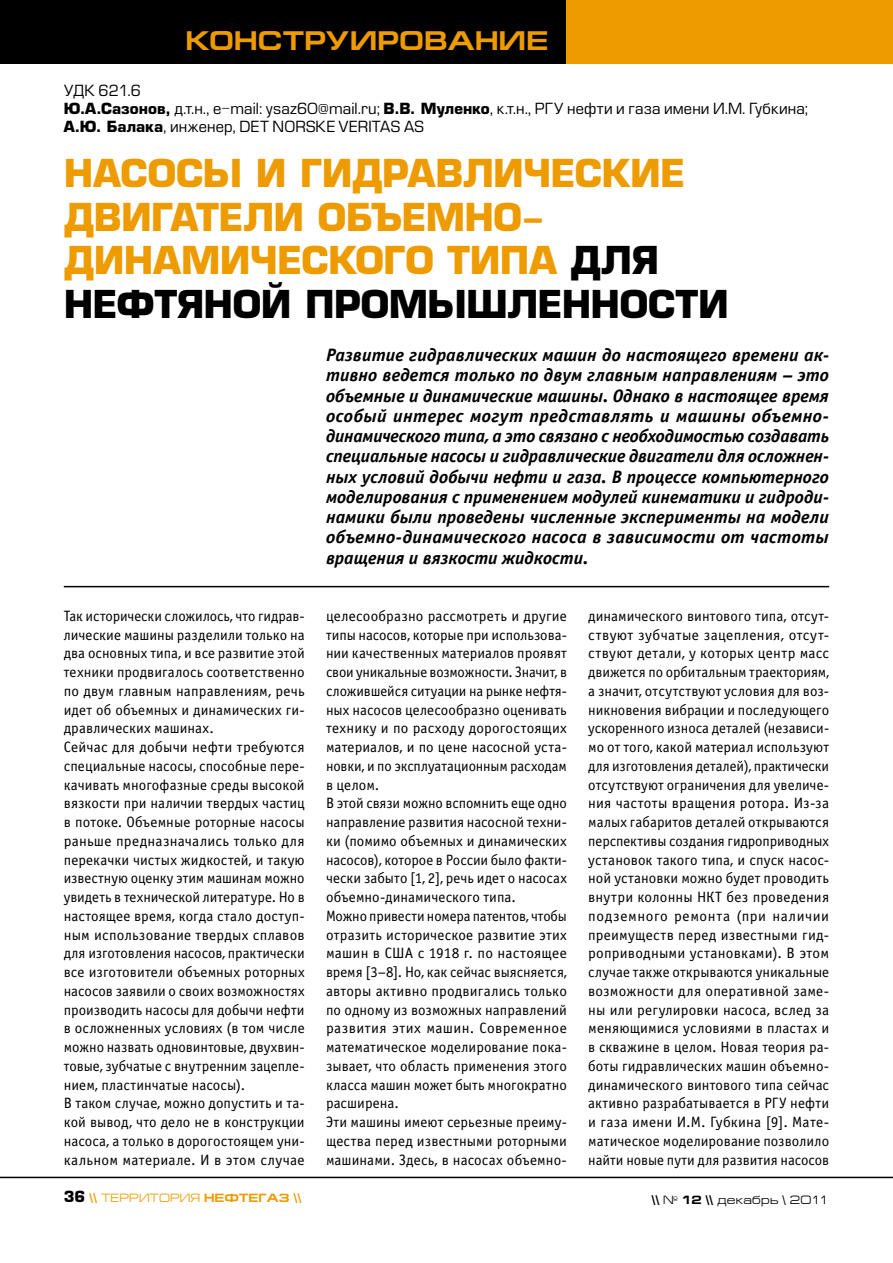
<style>
.page{position:relative;width:893px;height:1263px;background:#fff}
.page>*{position:absolute;margin:0;border:0;box-sizing:border-box;transform-origin:0 0}
.t1{font:700 37.5px/43.5px "Europe";letter-spacing:-.015em;color:#ee9b00}
.t2{font:700 27px "Europe Ext";letter-spacing:.005em;color:#ee9b00}
.t3{font:italic 700 18px/20.2px "Officina Sans C";color:#000;text-align:justify}
.t4{font:15px/18.8px "Officina Sans C";letter-spacing:.005em;color:#000}
.t5{font:500 15px/18px "Europe";letter-spacing:.01em;color:#000}
.t6{font:700 12px "Europe Ext";color:#ee9b00}
.t7{font:12px "Europe Ext";letter-spacing:.015em;color:#000}
.s1{font-weight:700}
.s2{color:#000}
.s3{font-family:"Europe";font-size:15px;color:#000}
.s4{font-weight:400}
</style>
<div class="page">
<div style="left:0;top:0;width:893px;height:64px;background:#ee9b00"></div>
<div style="left:0;top:0;width:566px;height:64px;background:#000"></div>
<hr style="left:0;top:1177px;width:893px;height:1px;background:#000">
<hr style="left:64px;top:586px;width:765px;height:1px;background:#000">
<h2 class="t2" style="left:186px;top:26px;width:361px">Конструирование</h2>
<p class="t5" style="left:64px;top:83px;width:746px">УДК 621.6<br><span class="s1">Ю.А.Сазонов,</span> д.т.н., e-mail: ysaz60@mail.ru; <span class="s1">В.В. Муленко</span>, к.т.н., РГУ нефти и газа имени И.М. Губкина;<br><span class="s1">А.Ю. Балака</span>, инженер, DET NORSKE VERITAS AS</p>
<h1 class="t1" style="left:64px;top:152px;width:667px">Насосы и гидравлические двигатели объемно&shy;динамического типа <span class="s2">для нефтяной промышленности</span></h1>
<p class="t3" style="left:326px;top:345px;width:505px">Развитие гидравлических машин до настоящего времени ак&shy;тивно ведется только по двум главным направлениям – это объемные и динамические машины. Однако в настоящее время особый интерес могут представлять и машины объемно&shy;динамического типа, а это связано с необходимостью создавать специальные насосы и гидравлические двигатели для осложнен&shy;ных условий добычи нефти и газа. В процессе компьютерного моделирования с применением модулей кинематики и гидроди&shy;намики были проведены численные эксперименты на модели объемно-динамического насоса в зависимости от частоты вращения и вязкости жидкости.</p>
<p class="t4" style="left:64px;top:607px;width:243px">Так исторически сложилось, что гидрав&shy;лические машины разделили только на два основных типа, и все развитие этой техники продвигалось соответственно по двум главным направлениям, речь идет об объемных и динамических ги&shy;дравлических машинах.<br>Сейчас для добычи нефти требуются специальные насосы, способные пере&shy;качивать многофазные среды высокой вязкости при наличии твердых частиц в потоке. Объемные роторные насосы раньше предназначались только для перекачки чистых жидкостей, и такую известную оценку этим машинам можно увидеть в технической литературе. Но в настоящее время, когда стало доступ&shy;ным использование твердых сплавов для изготовления насосов, практически все изготовители объемных роторных насосов заявили о своих возможностях производить насосы для добычи нефти в осложненных условиях (в том числе можно назвать одновинтовые, двухвин&shy;товые, зубчатые с внутренним зацепле&shy;нием, пластинчатые насосы).<br>В таком случае, можно допустить и та&shy;кой вывод, что дело не в конструкции насоса, а только в дорогостоящем уни&shy;кальном материале. И в этом случае</p>
<p class="t4" style="left:326px;top:607px;width:242px">целесообразно рассмотреть и другие типы насосов, которые при использова&shy;нии качественных материалов проявят свои уникальные возможности. Значит, в сложившейся ситуации на рынке нефтя&shy;ных насосов целесообразно оценивать технику и по расходу дорогостоящих материалов, и по цене насосной уста&shy;новки, и по эксплуатационным расходам в целом.<br>В этой связи можно вспомнить еще одно направление развития насосной техни&shy;ки (помимо объемных и динамических насосов), которое в России было факти&shy;чески забыто [1, 2], речь идет о насосах объемно-динамического типа.<br>Можно привести номера патентов, чтобы отразить историческое развитие этих машин в США с 1918 г. по настоящее время [3–8]. Но, как сейчас выясняется, авторы активно продвигались только по одному из возможных направлений развития этих машин. Современное математическое моделирование пока&shy;зывает, что область применения этого класса машин может быть многократно расширена.<br>Эти машины имеют серьезные преиму&shy;щества перед известными роторными машинами. Здесь, в насосах объемно-</p>
<p class="t4" style="left:588px;top:607px;width:242px;text-align:justify">динамического винтового типа, отсут&shy;ствуют зубчатые зацепления, отсут&shy;ствуют детали, у которых центр масс движется по орбитальным траекториям, а значит, отсутствуют условия для воз&shy;никновения вибрации и последующего ускоренного износа деталей (независи&shy;мо от того, какой материал используют для изготовления деталей), практически отсутствуют ограничения для увеличе&shy;ния частоты вращения ротора. Из-за малых габаритов деталей открываются перспективы создания гидроприводных установок такого типа, и спуск насос&shy;ной установки можно будет проводить внутри колонны НКТ без проведения подземного ремонта (при наличии преимуществ перед известными гид&shy;роприводными установками). В этом случае также открываются уникальные возможности для оперативной заме&shy;ны или регулировки насоса, вслед за меняющимися условиями в пластах и в скважине в целом. Новая теория ра&shy;боты гидравлических машин объемно&shy;динамического винтового типа сейчас активно разрабатывается в РГУ нефти и газа имени И.М. Губкина [9]. Мате&shy;матическое моделирование позволило найти новые пути для развития насосов</p>
<p class="t6" style="left:64px;top:1191px;width:239px"><span class="s3">36</span> \\ <span class="s4">ТЕРРИТОРИЯ</span> НЕФТЕГАЗ \\</p>
<p class="t7" style="left:652px;top:1193px;width:179px"><span class="s1">\\</span> № <span class="s1">12 \\</span> декабрь \ 2011</p>
</div>
